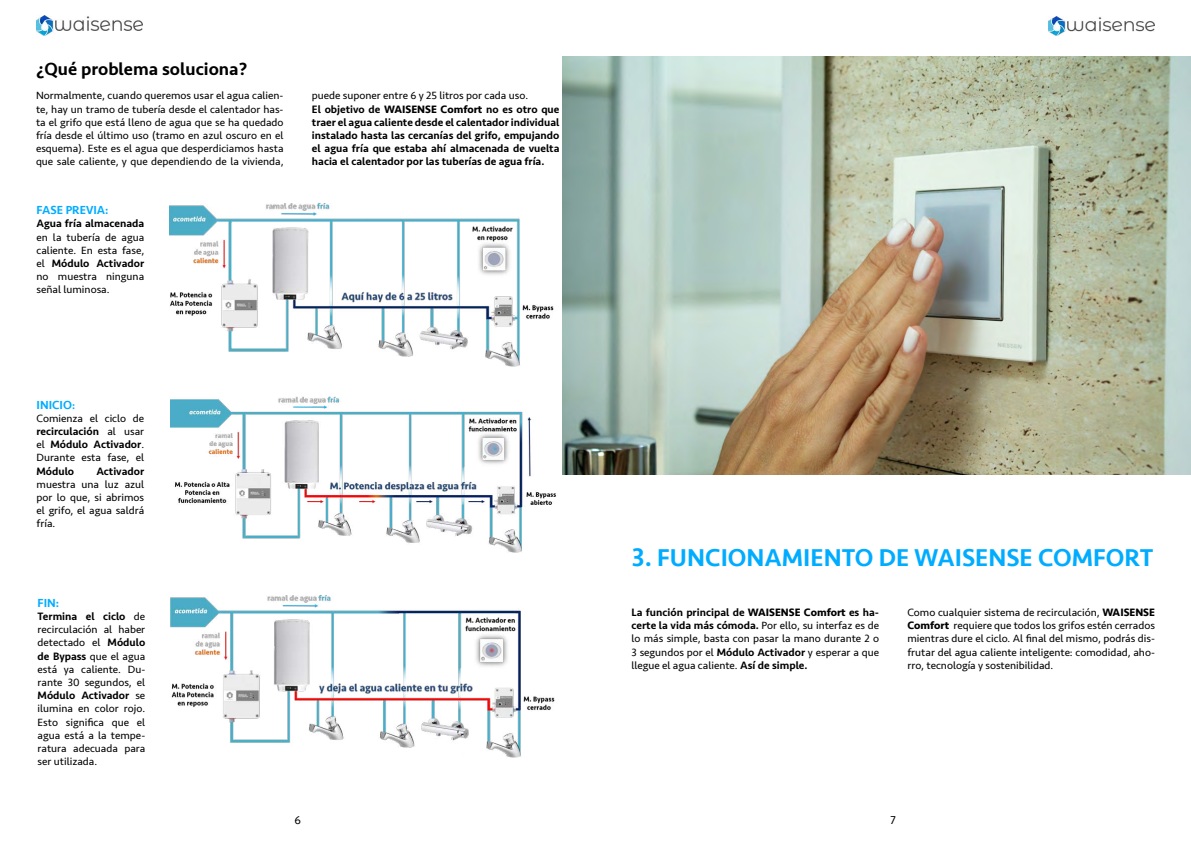
<style>
.page{position:relative;width:1191px;height:842px;background:#fff}
.page>*{position:absolute;margin:0;border:0;box-sizing:border-box;transform-origin:0 0}
.t1{font:500 25px "Seravek";color:#00acff}
.t2{font:500 18px "Seravek";color:#000}
.t3{font:500 12px "Seravek";color:#00acff}
.t4{font:12px "Seravek";color:#000}
.t5{font:11px/13.2px "Seravek";color:#000;text-align:justify}
.t6{font:500 11px/13.2px "Seravek";color:#000}
.s1{font-weight:400}
.s2{font-weight:700}
.s3{font-weight:500}
.s4{font-size:11px}
.s5{font-size:26px}
</style>
<div class="page">
<img style="left:170px;top:595px;width:385px;height:162px">
<img style="left:170px;top:203px;width:384px;height:163px">
<img style="left:170px;top:396px;width:386px;height:157px">
<img style="left:1048px;top:16px;width:106px;height:20px">
<img style="left:37px;top:15px;width:106px;height:21px">
<img style="left:562px;top:57px;width:628px;height:418px">
<h2 class="t2" style="left:36px;top:58px;width:213px">¿Qué problema soluciona?</h2>
<p class="t5" style="left:36px;top:89px;width:249px">Normalmente, cuando queremos usar el agua calien&shy;te, hay un tramo de tubería desde el calentador has&shy;ta el grifo que está lleno de agua que se ha quedado fría desde el último uso (tramo en azul oscuro en el esquema). Este es el agua que desperdiciamos hasta que sale caliente, y que dependiendo de la vivienda,</p>
<p class="t6" style="left:312px;top:89px;width:249px"><span class="s1">puede suponer entre 6 y 25 litros por cada uso.<br></span>El objetivo de <span class="s2">WAISENSE Comfort</span> no es otro que traer el agua caliente desde el calentador individual instalado hasta las cercanías del grifo, empujando el agua fría que estaba ahí almacenada de vuelta hacia el calentador por las tuberías de agua fría.</p>
<p class="t3" style="left:37px;top:203px;width:74px">FASE PREVIA:</p>
<p class="t6" style="left:37px;top:217px;width:109px">Agua fría almacenada</p>
<p class="t5" style="left:37px;top:230px;width:109px">en la tubería de agua caliente. En esta fase, el <span class="s3">Módulo Activador </span>no muestra ninguna señal luminosa.</p>
<p class="t3" style="left:37px;top:397px;width:40px">INICIO<span class="s4">:</span></p>
<p class="t5" style="left:37px;top:411px;width:109px">Comienza el ciclo de <span class="s3">recirculación</span> al usar el <span class="s3">Módulo Activador</span>.<br>Durante esta fase, el</p>
<p class="t6" style="left:37px;top:464px;width:39px">Módulo</p>
<p class="t6" style="left:96px;top:464px;width:49px">Activador</p>
<p class="t5" style="left:37px;top:477px;width:109px">muestra una luz azul por lo que, si abrimos el grifo, el agua saldrá fría.</p>
<p class="t3" style="left:38px;top:595px;width:23px">FIN:</p>
<p class="t5" style="left:38px;top:610px;width:109px"><span class="s3">Termina el ciclo</span> de recirculación al haber detectado el <span class="s3">Módulo de Bypass</span> que el agua está ya caliente. Du&shy;rante 30 segundos, el <span class="s3">Módulo Activador</span> se ilumina en color rojo.<br>Esto significa que el agua está a la tempe&shy;ratura adecuada para ser utilizada.</p>
<h1 class="t1" style="left:632px;top:542px;width:523px"><span class="s5">3.</span> FUNCIONAMIENTO DE WAISENSE COMFORT</h1>
<p class="t5" style="left:631px;top:606px;width:249px"><span class="s3">La función principal de</span> <span class="s2">WAISENSE Comfort</span> <span class="s3">es ha&shy;certe la vida más cómoda.</span> Por ello, su interfaz es de lo más simple, basta con pasar la mano durante 2 o 3 segundos por el <span class="s3">Módulo Activador</span> y esperar a que llegue el agua caliente. <span class="s3">Así de simple.</span></p>
<p class="t5" style="left:907px;top:606px;width:249px">Como cualquier sistema de recirculación, <span class="s2">WAISENSE Comfort</span> requiere que todos los grifos estén cerrados mientras dure el ciclo. Al final del mismo, podrás dis&shy;frutar del agua caliente inteligente: comodidad, aho&shy;rro, tecnología y sostenibilidad.</p>
<p class="t4" style="left:294px;top:811px;width:8px">6</p>
<p class="t4" style="left:890px;top:811px;width:7px">7</p>
</div>
